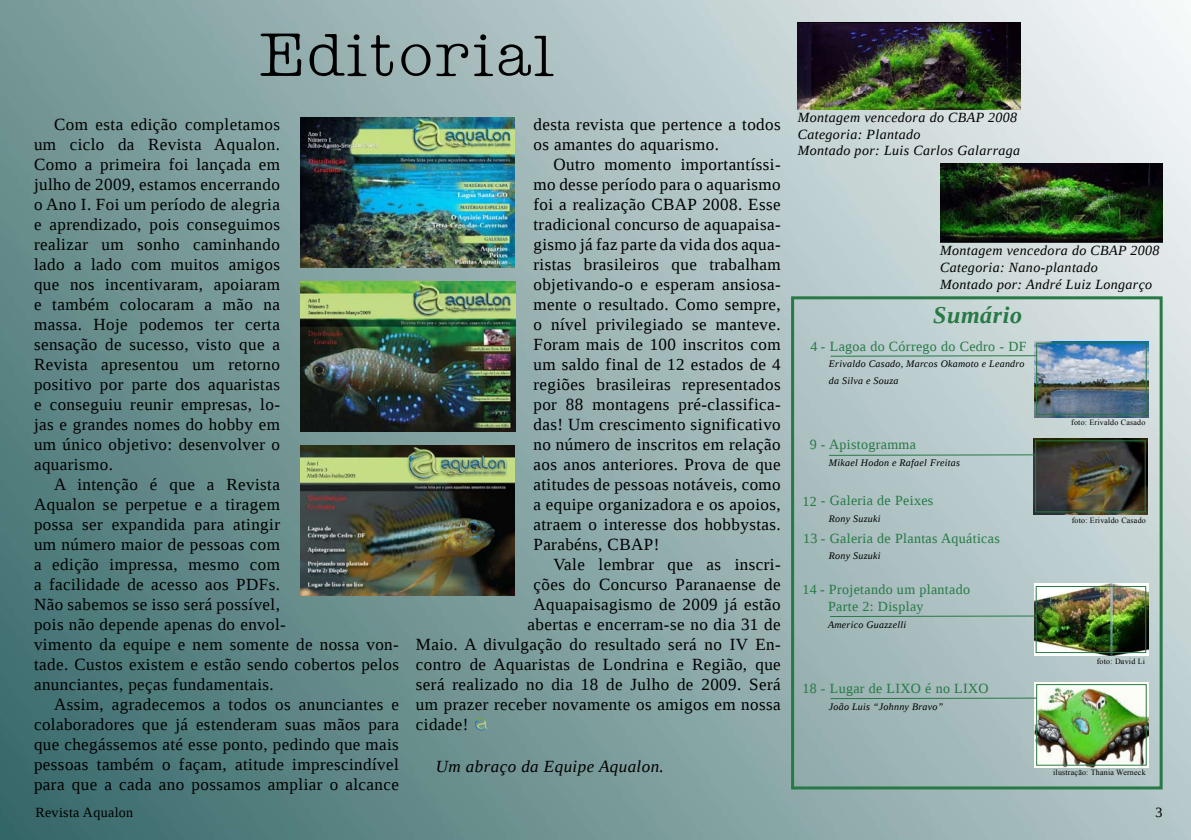
<style>
.page{position:relative;width:1191px;height:840px;background:#fff}
.page>*{position:absolute;margin:0;border:0;box-sizing:border-box;transform-origin:0 0}
.t1{font:60px "Teletype";letter-spacing:.03em;color:#000}
.t2{font:italic 700 24px "Liberation Serif";letter-spacing:.025em;color:#277945}
.t3{font:17px/20px "Liberation Serif";letter-spacing:.025em;color:#000;text-align:justify}
.t4{font:italic 17px "Liberation Serif";letter-spacing:.025em;color:#000}
.t5{font:italic 14px/16.8px "Liberation Serif";letter-spacing:.025em;color:#000}
.t6{font:14px "Liberation Serif";letter-spacing:.025em;color:#277945}
.t7{font:14px "Liberation Serif";letter-spacing:.025em;color:#000}
.t8{font:italic 10px/16.8px "Liberation Serif";letter-spacing:.025em;color:#000}
.t9{font:8px "Times New Roman";letter-spacing:.025em;color:#000}
</style>
<div class="page">
<img style="left:0;top:0;width:1191px;height:839px">
<img style="left:300px;top:117px;width:214px;height:150px">
<img style="left:300px;top:281px;width:215px;height:150px">
<div style="left:791px;top:296px;width:371px;height:493px;border:3px solid #277945"></div>
<img style="left:1034px;top:341px;width:114px;height:76px">
<img style="left:1034px;top:681px;width:114px;height:86px">
<img style="left:1034px;top:583px;width:114px;height:71px">
<img style="left:1033px;top:438px;width:114px;height:76px">
<div style="left:1036px;top:342px;width:110px;height:72px;border:1px solid #277945"></div>
<hr style="left:830px;top:355px;width:206px;height:1px;background:#277945">
<hr style="left:829px;top:454px;width:206px;height:1px;background:#277945">
<div style="left:1035px;top:440px;width:110px;height:72px;border:1px solid #277945"></div>
<div style="left:1036px;top:683px;width:110px;height:82px;border:1px solid #277945"></div>
<div style="left:1035px;top:585px;width:111px;height:67px;border:1px solid #277945"></div>
<hr style="left:830px;top:615px;width:206px;height:1px;background:#277945">
<hr style="left:830px;top:697px;width:206px;height:1px;background:#277945">
<img style="left:797px;top:23px;width:223px;height:86px">
<img style="left:300px;top:445px;width:215px;height:150px">
<img style="left:940px;top:163px;width:222px;height:80px">
<svg style="left:474px;top:717px;width:14px;height:14px"></svg>
<h1 class="t1" style="left:260px;top:23px;width:295px">Editorial</h1>
<p class="t5" style="left:797px;top:109px;width:224px">Montagem vencedora do CBAP 2008<br>Categoria: Plantado<br>Montado por: Luis Carlos Galarraga</p>
<p class="t3" style="left:533px;top:114px;width:249px">desta revista que pertence a todos os amantes do aquarismo.</p>
<p class="t3" style="left:533px;top:154px;width:249px;text-indent:20px">Outro momento importantíssi&shy;mo desse período para o aquarismo foi a realização CBAP 2008. Esse tradicional concurso de aquapaisa&shy;gismo já faz parte da vida dos aqua&shy;ristas brasileiros que trabalham objetivando-o e esperam ansiosa&shy;mente o resultado. Como sempre, o nível privilegiado se manteve.<br>Foram mais de 100 inscritos com um saldo final de 12 estados de 4 regiões brasileiras representados por 88 montagens pré-classifica&shy;das! Um crescimento significativo no número de inscritos em relação aos anos anteriores. Prova de que atitudes de pessoas notáveis, como a equipe organizadora e os apoios, atraem o interesse dos hobbystas.<br>Parabéns, CBAP!</p>
<p class="t3" style="left:553px;top:553px;width:229px">Vale lembrar que as inscri-</p>
<p class="t3" style="left:533px;top:573px;width:249px">ções do Concurso Paranaense de</p>
<p class="t3" style="left:533px;top:593px;width:249px">Aquapaisagismo de 2009 já estão</p>
<p class="t3" style="left:527px;top:613px;width:255px">abertas e encerram-se no dia 31 de</p>
<p class="t3" style="left:416px;top:633px;width:366px">Maio. A divulgação do resultado será no IV En-</p>
<p class="t3" style="left:416px;top:653px;width:366px">contro de Aquaristas de Londrina e Região, que</p>
<p class="t3" style="left:416px;top:673px;width:366px">será realizado no dia 18 de Julho de 2009. Será</p>
<p class="t3" style="left:416px;top:693px;width:366px">um prazer receber novamente os amigos em nossa</p>
<p class="t3" style="left:416px;top:713px;width:54px">cidade!</p>
<p class="t4" style="left:436px;top:754px;width:229px">Um abraço da Equipe Aqualon.</p>
<p class="t3" style="left:34px;top:114px;width:247px;text-indent:20px">Com esta edição completamos um ciclo da Revista Aqualon.<br>Como a primeira foi lançada em julho de 2009, estamos encerrando o Ano I. Foi um período de alegria e aprendizado, pois conseguimos realizar um sonho caminhando lado a lado com muitos amigos que nos incentivaram, apoiaram e também colocaram a mão na massa. Hoje podemos ter certa sensação de sucesso, visto que a Revista apresentou um retorno positivo por parte dos aquaristas e conseguiu reunir empresas, lo&shy;jas e grandes nomes do hobby em um único objetivo: desenvolver o aquarismo.</p>
<p class="t3" style="left:34px;top:474px;width:366px;text-align:left;text-indent:20px">A intenção é que a Revista<br>Aqualon se perpetue e a tiragem<br>possa ser expandida para atingir<br>um número maior de pessoas com<br>a edição impressa, mesmo com<br>a facilidade de acesso aos PDFs.<br>Não sabemos se isso será possível,<br>pois não depende apenas do envol-<br>vimento da equipe e nem somente de nossa von&shy;tade. Custos existem e estão sendo cobertos pelos anunciantes, peças fundamentais.</p>
<p class="t3" style="left:34px;top:693px;width:366px;text-indent:20px">Assim, agradecemos a todos os anunciantes e colaboradores que já estenderam suas mãos para que chegássemos até esse ponto, pedindo que mais pessoas também o façam, atitude imprescindível para que a cada ano possamos ampliar o alcance</p>
<p class="t7" style="left:35px;top:803px;width:99px">Revista Aqualon</p>
<p class="t7" style="left:1155px;top:803px;width:8px">3</p>
<p class="t5" style="left:940px;top:242px;width:221px">Montagem vencedora do CBAP 2008<br>Categoria: Nano-plantado<br>Montado por: André Luiz Longarço</p>
<h2 class="t2" style="left:933px;top:300px;width:90px">Sumário</h2>
<p class="t6" style="left:810px;top:337px;width:218px">4 - Lagoa do Córrego do Cedro - DF</p>
<p class="t8" style="left:829px;top:355px;width:197px">Erivaldo Casado, Marcos Okamoto e Leandro da Silva e Souza</p>
<p class="t9" style="left:1071px;top:417px;width:76px">foto: Erivaldo Casado</p>
<p class="t6" style="left:810px;top:435px;width:108px">9 - Apistogramma</p>
<p class="t8" style="left:829px;top:454px;width:133px">Mikael Hodon e Rafael Freitas</p>
<p class="t6" style="left:802px;top:491px;width:132px">12 - Galeria de Peixes</p>
<p class="t8" style="left:829px;top:510px;width:53px">Rony Suzuki</p>
<p class="t9" style="left:1071px;top:514px;width:76px">foto: Erivaldo Casado</p>
<p class="t6" style="left:803px;top:528px;width:198px">13 - Galeria de Plantas Aquáticas</p>
<p class="t6" style="left:802px;top:579px;width:169px">14 - Projetando um plantado</p>
<p class="t8" style="left:829px;top:547px;width:53px">Rony Suzuki</p>
<p class="t6" style="left:828px;top:596px;width:97px">Parte 2: Display</p>
<p class="t8" style="left:828px;top:615px;width:80px">Americo Guazzelli</p>
<p class="t9" style="left:1096px;top:655px;width:50px">foto: David Li</p>
<p class="t6" style="left:802px;top:678px;width:188px">18 - Lugar de LIXO é no LIXO</p>
<p class="t8" style="left:829px;top:697px;width:116px">João Luis “Johnny Bravo”</p>
<p class="t9" style="left:1053px;top:766px;width:94px">ilustração: Thania Werneck</p>
</div>
